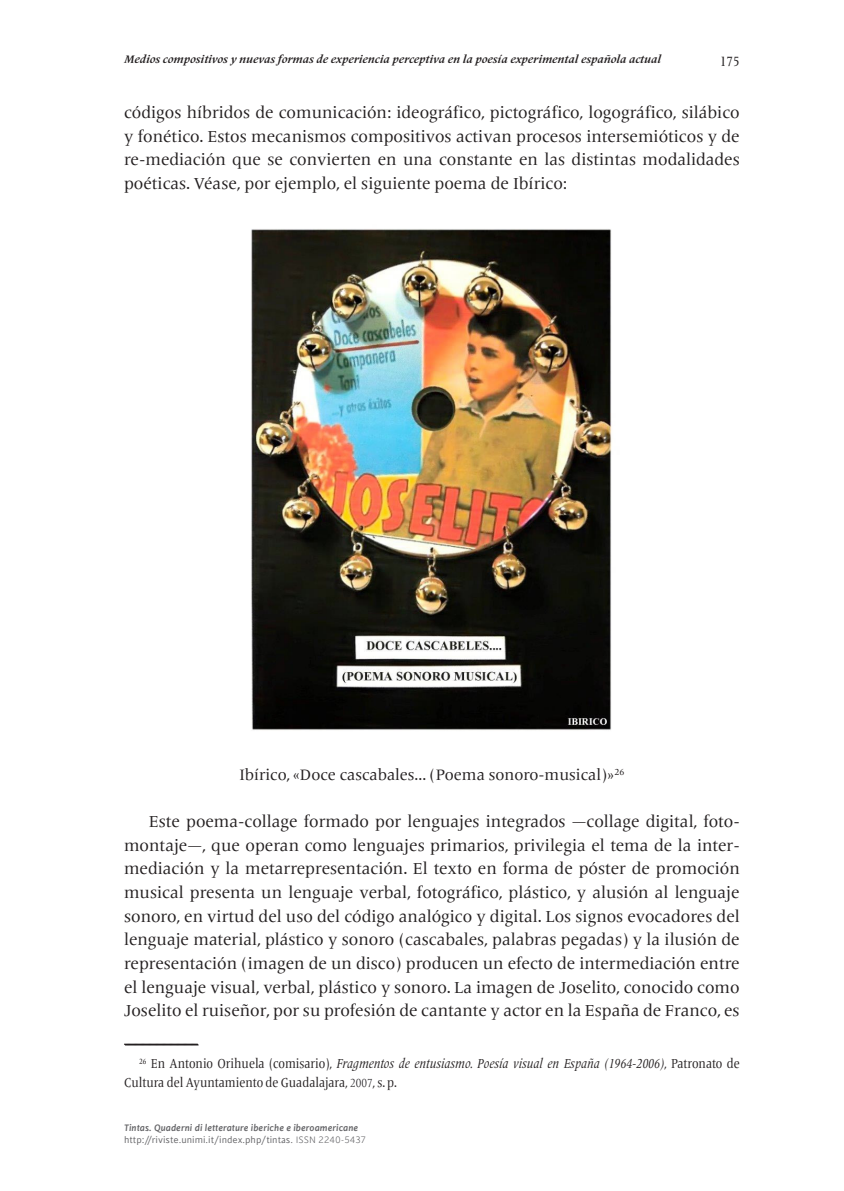
<style>
.page{position:relative;width:844px;height:1191px;background:#fff}
.page>*{position:absolute;margin:0;border:0;box-sizing:border-box;transform-origin:0 0}
.t1{font:16.62px/23.6px "Frutiger Serif LT Pro";color:#231f20;text-align:justify}
.t2{font:15.75px "Frutiger Serif LT Pro";color:#231f20}
.t3{font:condensed 14px "Frutiger Serif LT Pro";color:#231f20}
.t4{font:condensed 13.65px/18.7px "Frutiger Serif LT Pro";color:#231f20}
.t5{font:italic 700 11.38px "Frutiger Serif LT Pro";color:#231f20}
.t6{font:italic 500 10.5px/12.6px "Cinta";color:#636366}
.s1{font-style:italic}
.s2{font-weight:300;font-size:12.25px;color:#1a171b}
.s3{font-weight:400;font-style:normal}
.s4{font-weight:300;font-style:normal}
</style>
<div class="page">
<svg style="left:124px;top:1043px;width:75px;height:2px"></svg>
<img style="left:251px;top:229px;width:361px;height:501px">
<p class="t5" style="left:124px;top:52px;width:538px">Medios compositivos y nuevas formas de experiencia perceptiva en la poesía experimental española actual</p>
<p class="t3" style="left:719px;top:53px;width:21px">175</p>
<p class="t1" style="left:124px;top:101px;width:617px">códigos híbridos de comunicación: ideográfico, pictográfico, logográfico, silábico y fonético. Estos mecanismos compositivos activan procesos intersemióticos y de re-mediación que se convierten en una constante en las distintas modalidades poéticas. Véase, por ejemplo, el siguiente poema de Ibírico:</p>
<p class="t2" style="left:239px;top:765px;width:386px">Ibírico, «Doce cascabales... (Poema sonoro-musical)»<sup>26</sup></p>
<p class="t1" style="left:124px;top:810px;width:617px;text-indent:25px">Este poema-collage formado por lenguajes integrados —collage digital, foto&shy;montaje—, que operan como lenguajes primarios, privilegia el tema de la inter&shy;mediación y la metarrepresentación. El texto en forma de póster de promoción musical presenta un lenguaje verbal, fotográfico, plástico, y alusión al lenguaje sonoro, en virtud del uso del código analógico y digital. Los signos evocadores del lenguaje material, plástico y sonoro (cascabales, palabras pegadas) y la ilusión de representación (imagen de un disco) producen un efecto de intermediación entre el lenguaje visual, verbal, plástico y sonoro. La imagen de Joselito, conocido como Joselito el ruiseñor, por su profesión de cantante y actor en la España de Franco, es</p>
<p class="t4" style="left:124px;top:1054px;width:617px;text-indent:15px"><sup>26</sup> En Antonio Orihuela (comisario), <span class="s1">Fragmentos de entusiasmo. Poesía visual en España (1964-2006)</span>, Patronato de<br>Cultura del Ayuntamiento de Guadalajara, <span class="s2">2007</span>, s. p.</p>
<p class="t6" style="left:124px;top:1121px;width:243px">Tintas. Quaderni di letterature iberiche e iberoamericane <span class="s3">http://riviste.unimi.it/index.php/tintas.</span> <span class="s4">ISSN 2240-5437</span></p>
</div>
